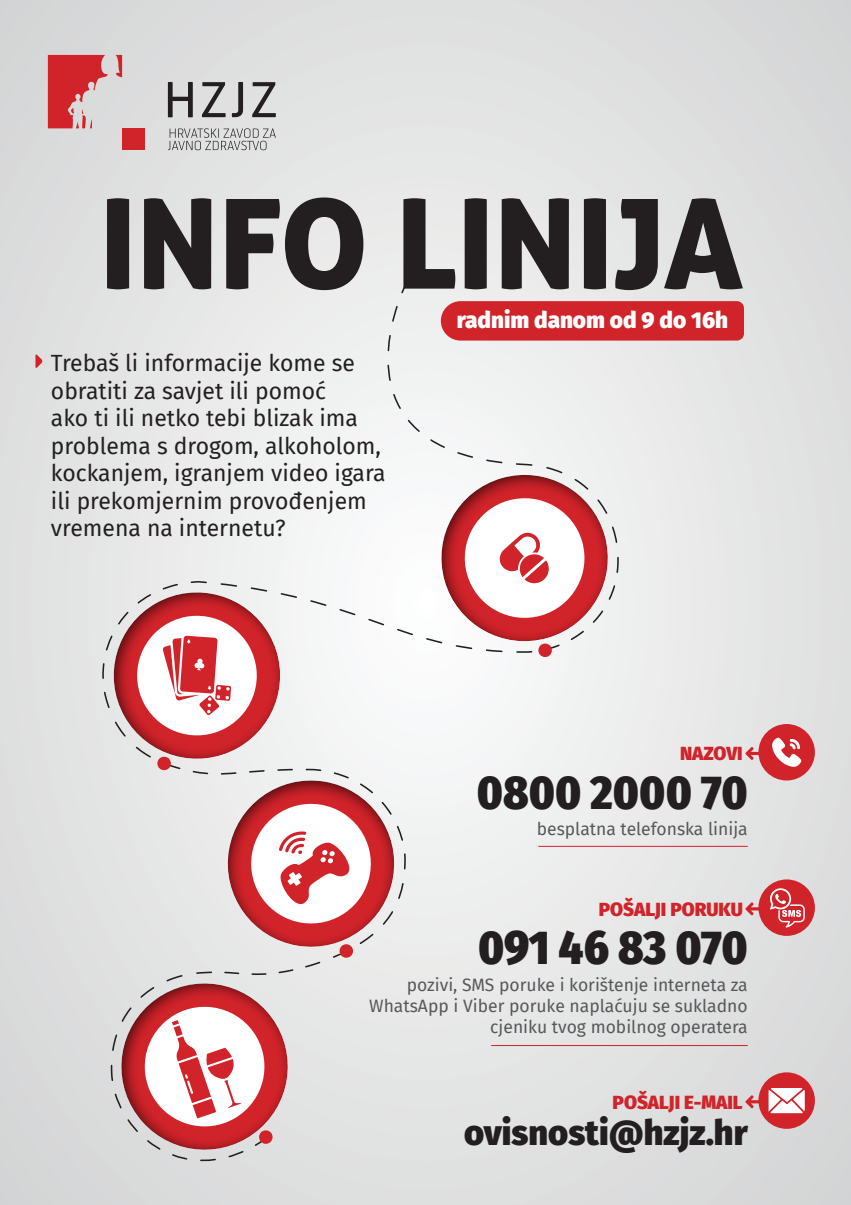
<style>
.page{position:relative;width:851px;height:1205px;background:#fff}
.page>*{position:absolute;margin:0;border:0;box-sizing:border-box;transform-origin:0 0}
.t1{font:124.62px "Aller Display";color:#231f20}
.t2{font:900 46.88px "Fira Sans Condensed";color:#231f20}
.t3{font:900 34.38px "Fira Sans";color:#231f20}
.t4{font:22.94px/27.5px "Fira Sans";color:#231f20}
.t5{font:900 22.5px "Fira Sans";color:#fff}
.t6{font:800 18.75px "Fira Sans";color:#d1232a}
.t7{font:17.5px/21px "Fira Sans";color:#57585a;text-align:right}
</style>
<div class="page">
<div style="left:0;top:0;width:850px;height:1205px;background:#dfe0e0"></div>
<svg style="left:168px;top:82px;width:108px;height:35px"></svg>
<svg style="left:168px;top:128px;width:108px;height:22px"></svg>
<svg style="left:48px;top:55px;width:74px;height:73px"></svg>
<div style="left:122px;top:128px;width:22px;height:22px;background:#d1232a"></div>
<svg style="left:35px;top:354px;width:8px;height:14px"></svg>
<div style="left:758px;top:879px;width:56px;height:57px;background:#d1232a;border-radius:50%"></div>
<svg style="left:770px;top:888px;width:34px;height:39px"></svg>
<div style="left:758px;top:1072px;width:56px;height:57px;background:#d1232a;border-radius:50%"></div>
<svg style="left:768px;top:1088px;width:36px;height:25px"></svg>
<div style="left:758px;top:724px;width:56px;height:56px;background:#d1232a;border-radius:50%"></div>
<svg style="left:772px;top:737px;width:29px;height:30px"></svg>
<hr style="left:491px;top:1045px;width:256px;height:1px;background:#d1232a">
<svg style="left:745px;top:1095px;width:15px;height:13px"></svg>
<div style="left:247px;top:284px;width:358px;height:762px;background:#e9e9e9"></div>
<svg style="left:110px;top:968px;width:187px;height:194px"></svg>
<svg style="left:102px;top:301px;width:658px;height:661px"></svg>
<h1 class="t1" style="left:99px;top:165px;width:645px">INFO LINIJA</h1>
<p class="t5" style="left:456px;top:300px;width:273px">radnim danom od 9 do 16h</p>
<p class="t4" style="left:51px;top:349px;width:336px">Trebaš li informacije kome se obratiti za savjet ili pomoć<br>ako ti ili netko tebi blizak ima problema s drogom, alkoholom, kockanjem, igranjem video igara ili prekomjernim provođenjem vremena na internetu?</p>
<p class="t6" style="left:680px;top:737px;width:64px">NAZOVI</p>
<h2 class="t2" style="left:476px;top:750px;width:272px">0800 2000 70</h2>
<p class="t7" style="left:536px;top:818px;width:212px">besplatna telefonska linija</p>
<p class="t6" style="left:598px;top:892px;width:145px">POŠALJI PORUKU</p>
<h2 class="t2" style="left:478px;top:906px;width:271px">091 46 83 070</h2>
<p class="t7" style="left:369px;top:973px;width:380px">pozivi, SMS poruke i korištenje interneta za<br>WhatsApp i Viber poruke naplaćuju se sukladno cjeniku tvog mobilnog operatera</p>
<p class="t6" style="left:612px;top:1085px;width:132px">POŠALJI E-MAIL</p>
<h3 class="t3" style="left:464px;top:1102px;width:285px">ovisnosti@hzjz.hr</h3>
</div>
